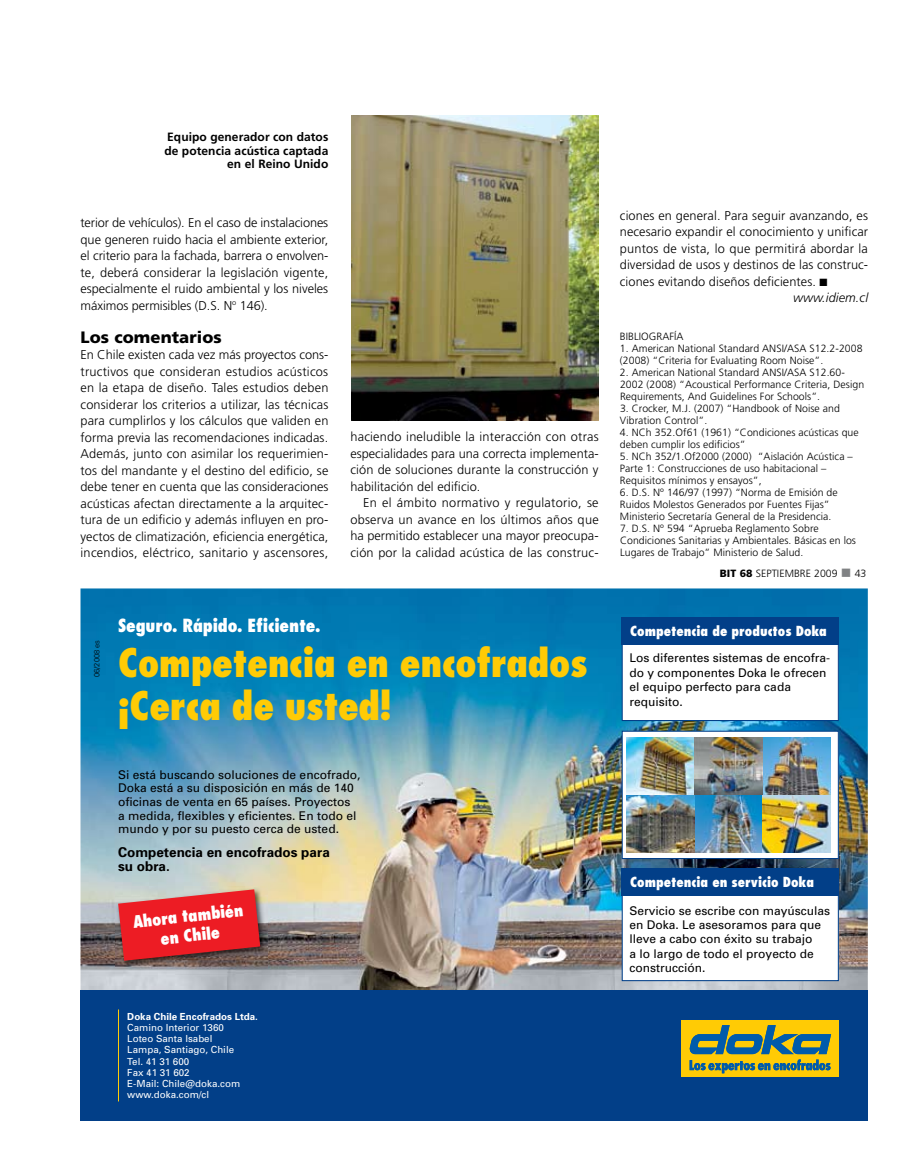
<style>
.page{position:relative;width:915px;height:1170px;background:#fff}
.page>*{position:absolute;margin:0;border:0;box-sizing:border-box;transform-origin:0 0}
.t1{font:800 condensed 38.25px/43.5px "Futura";letter-spacing:-.01em;color:#ffcb05}
.t2{font:800 condensed 17.7px "Futura";letter-spacing:-.01em;color:#fff}
.t3{font:800 condensed 16.5px/19.8px "Futura";color:#fff;text-align:center}
.t4{font:900 16.5px "Frutiger";letter-spacing:.005em;color:#000}
.t5{font:800 condensed 13.5px "Futura";color:#fff}
.t6{font:700 13.5px/13.5px "Univers";color:#000}
.t7{font:300 12.75px/16.5px "Frutiger";letter-spacing:.005em;color:#000;text-align:justify}
.t8{font:italic 300 12.75px "Frutiger";letter-spacing:.005em;color:#000}
.t9{font:12px/14.4px "Univers";color:#000}
.t10{font:700 12px/13.5px "Frutiger";letter-spacing:.005em;color:#000;text-align:right}
.t11{font:300 10.5px/12px "Frutiger";letter-spacing:.005em;color:#000}
.t12{font:9.75px/11.2px "Univers";color:#fff}
.t13{font:700 9.75px "Univers";color:#fff}
.t14{font:300 7.5px "Univers";color:#000}
.s1{font-weight:900}
.s2{color:#808284}
</style>
<div class="page">
<img style="left:351px;top:115px;width:247px;height:306px">
<img style="left:80px;top:588px;width:787px;height:402px">
<div style="left:80px;top:990px;width:787px;height:130px;background:#023f88"></div>
<div style="left:680px;top:1020px;width:158px;height:56px;background:#ffcb05"></div>
<svg style="left:689px;top:1025px;width:141px;height:48px"></svg>
<div style="left:622px;top:889px;width:216px;height:91px;background:#fff"></div>
<div style="left:621px;top:889px;width:217px;height:92px;border:1px solid #023f88"></div>
<div style="left:621px;top:868px;width:217px;height:27px;background:#023f88"></div>
<div style="left:622px;top:731px;width:216px;height:127px;background:#fff"></div>
<div style="left:621px;top:730px;width:217px;height:129px;border:1px solid #023f88"></div>
<img style="left:626px;top:737px;width:203px;height:115px">
<div style="left:622px;top:639px;width:216px;height:81px;background:#fff"></div>
<div style="left:621px;top:638px;width:217px;height:83px;border:1px solid #023f88"></div>
<div style="left:621px;top:617px;width:217px;height:27px;background:#023f88"></div>
<hr style="left:118px;top:1009px;width:1px;height:92px;background:#ffcb05">
<img style="left:115px;top:886px;width:153px;height:81px">
<svg style="left:118px;top:889px;width:142px;height:71px;background:#d83439"></svg>
<p class="t10" style="left:164px;top:130px;width:165px">Equipo generador con datos de potencia acústica captada en el Reino Unido</p>
<p class="t7" style="left:80px;top:214px;width:249px">terior de vehículos). En el caso de instalaciones que generen ruido hacia el ambiente exterior, el criterio para la fachada, barrera o envolven&shy;te, deberá considerar la legislación vigente, especialmente el ruido ambiental y los niveles máximos permisibles (D.S. N <sup>o</sup> 146).</p>
<p class="t4" style="left:80px;top:327px;width:143px">Los comentarios</p>
<p class="t7" style="left:80px;top:346px;width:249px">En Chile existen cada vez más proyectos cons&shy;tructivos que consideran estudios acústicos en la etapa de diseño. Tales estudios deben considerar los criterios a utilizar, las técnicas para cumplirlos y los cálculos que validen en forma previa las recomendaciones indicadas.<br>Además, junto con asimilar los requerimien&shy;tos del mandante y el destino del edificio, se debe tener en cuenta que las consideraciones acústicas afectan directamente a la arquitec&shy;tura de un edificio y además influyen en pro&shy;yectos de climatización, eficiencia energética, incendios, eléctrico, sanitario y ascensores,</p>
<p class="t7" style="left:350px;top:428px;width:250px">haciendo ineludible la interacción con otras especialidades para una correcta implementa&shy;ción de soluciones durante la construcción y habilitación del edificio.</p>
<p class="t7" style="left:350px;top:494px;width:250px;text-indent:13px">En el ámbito normativo y regulatorio, se observa un avance en los últimos años que ha permitido establecer una mayor preocupa&shy;ción por la calidad acústica de las construc-</p>
<h2 class="t2" style="left:118px;top:613px;width:204px">Seguro. Rápido. Eficiente.</h2>
<p class="t14" style="left:92px;top:677px;width:39px;rotate:-90deg">06/2008 es</p>
<h1 class="t1" style="left:118px;top:640px;width:471px">Competencia en encofrados ¡Cerca de usted!</h1>
<p class="t9" style="left:118px;top:767px;width:244px;line-height:13.5px">Si está buscando soluciones de encofrado, Doka está a su disposición en más de 140 oficinas de venta en 65 países. Proyectos<br>a medida, flexibles y eficientes. En todo el mundo y por su puesto cerca de usted.</p>
<p class="t6" style="left:118px;top:845px;width:213px">Competencia en encofrados para su obra.</p>
<p class="t3" style="left:132px;top:911px;width:112px;rotate:-6deg">Ahora también en Chile</p>
<p class="t13" style="left:127px;top:1009px;width:132px">Doka Chile Encofrados Ltda.</p>
<p class="t12" style="left:127px;top:1021px;width:114px">Camino Interior 1360<br>Loteo Santa Isabel<br>Lampa, Santiago, Chile<br>Tel. 41 31 600<br>Fax 41 31 602<br>E-Mail: Chile@doka.com www.doka.com/cl</p>
<p class="t7" style="left:619px;top:207px;width:249px">ciones en general. Para seguir avanzando, es</p>
<p class="t7" style="left:619px;top:224px;width:250px">necesario expandir el conocimiento y unificar</p>
<p class="t7" style="left:619px;top:240px;width:249px">puntos de vista, lo que permitirá abordar la</p>
<p class="t7" style="left:619px;top:257px;width:250px">diversidad de usos y destinos de las construc-</p>
<p class="t7" style="left:619px;top:273px;width:209px">ciones evitando diseños deficientes. ■</p>
<p class="t8" style="left:792px;top:290px;width:76px">www.idiem.cl</p>
<p class="t11" style="left:619px;top:330px;width:65px">Bibliografía</p>
<p class="t11" style="left:619px;top:342px;width:149px">1. American National Standard ANSI</p>
<p class="t11" style="left:783px;top:342px;width:11px">/ASA</p>
<p class="t11" style="left:619px;top:342px;width:244px;text-indent:189px">S12.2-2008 (2008) “Criteria for Evaluating Room Noise”.</p>
<p class="t11" style="left:619px;top:366px;width:149px">2. American National Standard ANSI</p>
<p class="t11" style="left:783px;top:366px;width:11px">/ASA</p>
<p class="t11" style="left:619px;top:366px;width:245px;text-indent:189px">S12.60-<br>2002 (2008) “Acoustical Performance Criteria, Design<br>Requirements, And Guidelines For Schools”.</p>
<p class="t11" style="left:619px;top:402px;width:221px">3. Crocker, M .J. (2007) “Handbook of Noise and<br>Vibration Control”.</p>
<p class="t11" style="left:619px;top:426px;width:240px">4. NCh 352.Of61 (1961) “Condiciones acústicas que deben cumplir los edificios”</p>
<p class="t11" style="left:619px;top:450px;width:234px">5. NCh 352/1.Of2000 (2000) “Aislación Acústica –<br>Parte 1: Construcciones de uso habitacional –<br>Requisitos mínimos y ensayos”,</p>
<p class="t11" style="left:619px;top:486px;width:219px">6. D.S. Nº 146/97 (1997) “Norma de Emisión de<br>Ruidos Molestos Generados por Fuentes Fijas”<br>M inisterio Secretaría General de la Presidencia.</p>
<p class="t11" style="left:619px;top:522px;width:237px">7. D.S. Nº 594 “Aprueba Reglamento Sobre<br>Condiciones Sanitarias y Ambientales. Básicas en los<br>Lugares de Trabajo” M inisterio de Salud.</p>
<p class="t11" style="left:719px;top:567px;width:148px"><span class="s1">BIT 68</span> septiembre 2009 <span class="s2">■</span> 43</p>
<p class="t5" style="left:630px;top:622px;width:198px">Competencia de productos Doka</p>
<p class="t9" style="left:629px;top:650px;width:202px">Los diferentes sistemas de encofra&shy;do y componentes Doka le ofrecen el equipo perfecto para cada requisito.</p>
<p class="t5" style="left:630px;top:873px;width:185px">Competencia en servicio Doka</p>
<p class="t9" style="left:629px;top:902px;width:202px">Servicio se escribe con mayúsculas en Doka. Le asesoramos para que lleve a cabo con éxito su trabajo<br>a lo largo de todo el proyecto de construcción.</p>
</div>
